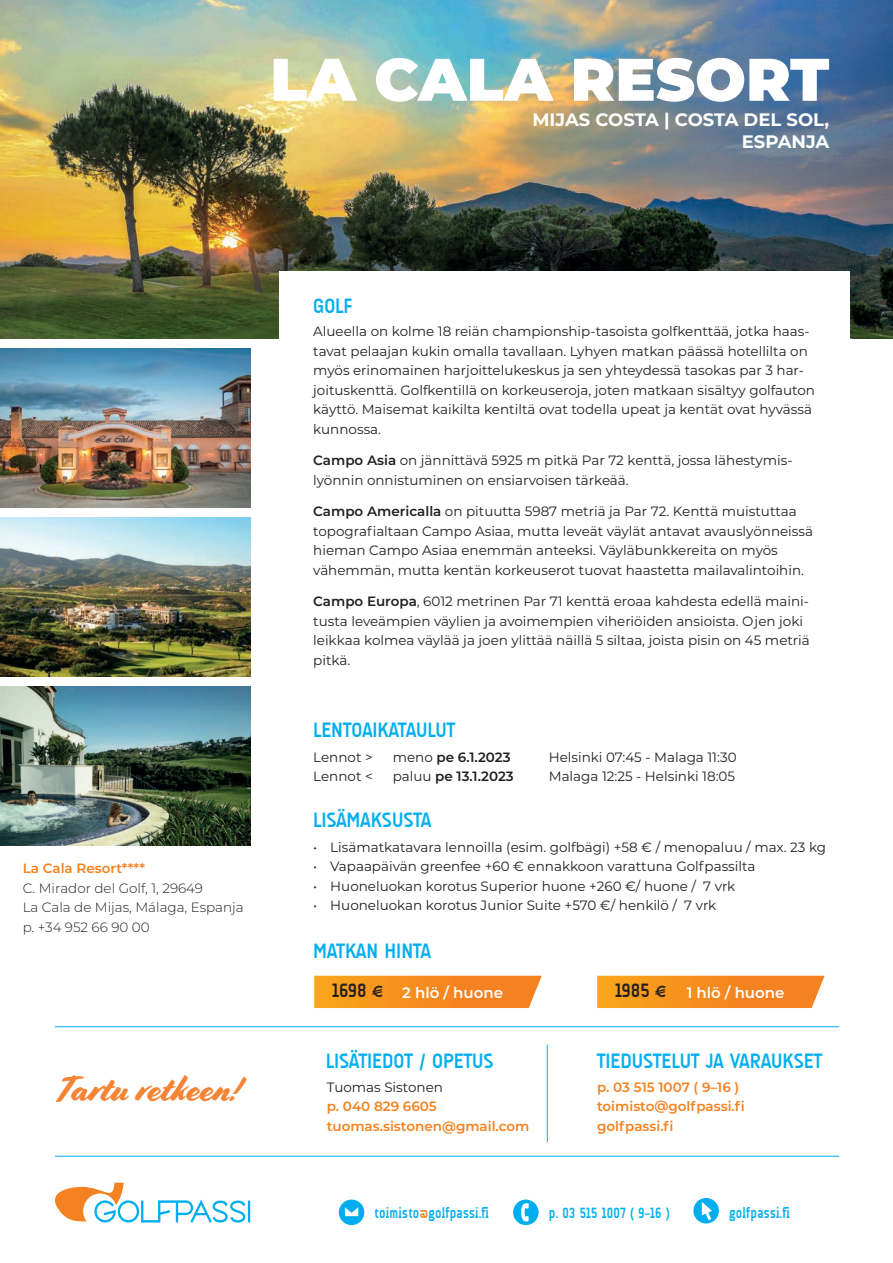
<style>
.page{position:relative;width:893px;height:1263px;background:#fff}
.page>*{position:absolute;margin:0;border:0;box-sizing:border-box;transform-origin:0 0}
.t1{font:900 60px "Montserrat";color:#fff}
.t2{font:36px "Cortado Script Web";color:#f58435}
.t3{font:700 21px "A Udimat";color:#00aeef}
.t4{font:700 19.5px "A Udimat";color:#231f20}
.t5{font:700 18px/21.6px "Montserrat";color:#fff;text-align:right}
.t6{font:700 15px "A Udimat";letter-spacing:.02em;color:#00aeef;scale:.89 1}
.t7{font:600 15px "Montserrat";color:#fff}
.t8{font:13.5px/19.5px "Montserrat";color:#231f20}
.t9{font:600 13.5px/19.5px "Montserrat";color:#f58220}
.t10{font:300 13.5px/19.5px "Montserrat";color:#231f20}
.t11{font:600 13.5px "Montserrat";color:#231f20}
.s1{font-weight:600}
.s2{font-weight:400}
.s3{font-family:"A Udimat";font-weight:700;font-size:19.5px;color:#231f20}
.s4{font-family:"A Udimat";font-weight:700;font-size:16.5px;color:#231f20}
.s5{font-size:16.5px}
.s6{color:#f58220}
</style>
<div class="page">
<img style="left:0;top:0;width:893px;height:339px">
<div style="left:279px;top:271px;width:571px;height:282px;background:#fff"></div>
<svg style="left:54px;top:1183px;width:196px;height:40px"></svg>
<hr style="left:55px;top:1156px;width:784px;height:1px;background:#00aeef">
<hr style="left:547px;top:1045px;width:1px;height:97px;background:#00aeef">
<hr style="left:55px;top:1026px;width:784px;height:1px;background:#00aeef">
<svg style="left:339px;top:1199px;width:25px;height:26px"></svg>
<svg style="left:513px;top:1199px;width:26px;height:26px"></svg>
<svg style="left:693px;top:1198px;width:26px;height:25px"></svg>
<svg style="left:314px;top:976px;width:228px;height:32px;background:#f69125"></svg>
<svg style="left:597px;top:976px;width:228px;height:32px;background:#f69125"></svg>
<img style="left:0;top:518px;width:250px;height:158px">
<img style="left:0;top:687px;width:250px;height:158px">
<img style="left:0;top:349px;width:250px;height:158px">
<h1 class="t1" style="left:270px;top:34px;width:561px">LA CALA RESORT</h1>
<h3 class="t5" style="left:532px;top:108px;width:298px">MIJAS COSTA | COSTA DEL SOL,<br>ESPANJA</h3>
<p class="t9" style="left:23px;top:858px;width:124px">La Cala Resort****</p>
<p class="t10" style="left:23px;top:877px;width:222px">C. Mirador del Golf, 1, 29649<br>La Cala de Mijas, Málaga, Espanja p. +34 952 66 90 00</p>
<h2 class="t2" style="left:54px;top:1068px;width:187px">Tartu retkeen!</h2>
<h3 class="t3" style="left:313px;top:294px;width:40px">GOLF</h3>
<p class="t8" style="left:313px;top:321px;width:503px">Alueella on kolme 18 reiän championship-tasoista golfkenttää, jotka haas&shy;tavat pelaajan kukin omalla tavallaan. Lyhyen matkan päässä hotellilta on myös erinomainen harjoittelukeskus ja sen yhteydessä tasokas par 3 har&shy;joituskenttä. Golfkentillä on korkeuseroja, joten matkaan sisältyy golfauton käyttö. Maisemat kaikilta kentiltä ovat todella upeat ja kentät ovat hyvässä kunnossa.</p>
<p class="t8" style="left:313px;top:450px;width:481px"><span class="s1">Campo Asia</span> on jännittävä 5925 m pitkä Par 72 kenttä, jossa lähestymis&shy;lyönnin onnistuminen on ensiarvoisen tärkeää.</p>
<p class="t8" style="left:313px;top:501px;width:501px"><span class="s1">Campo Americalla</span> on pituutta 5987 metriä ja Par 72. Kenttä muistuttaa topografialtaan Campo Asiaa, mutta leveät väylät antavat avauslyönneissä hieman Campo Asiaa enemmän anteeksi. Väyläbunkkereita on myös vähemmän, mutta kentän korkeuserot tuovat haastetta mailavalintoihin.</p>
<p class="t8" style="left:313px;top:591px;width:498px"><span class="s1">Campo Europa</span>, 6012 metrinen Par 71 kenttä eroaa kahdesta edellä maini&shy;tusta leveämpien väylien ja avoimempien viheriöiden ansioista. Ojen joki leikkaa kolmea väylää ja joen ylittää näillä 5 siltaa, joista pisin on 45 metriä pitkä.</p>
<h3 class="t3" style="left:313px;top:718px;width:144px">LENTOAIKATAULUT</h3>
<p class="t8" style="left:313px;top:747px;width:61px">Lennot &gt;</p>
<p class="t11" style="left:393px;top:747px;width:119px"><span class="s2">meno</span> pe 6.1.2023</p>
<p class="t8" style="left:549px;top:747px;width:189px">Helsinki 07:45 - Malaga 11:30</p>
<p class="t8" style="left:313px;top:766px;width:61px">Lennot &lt;</p>
<p class="t11" style="left:393px;top:767px;width:123px"><span class="s2">paluu</span> pe 13.1.2023</p>
<p class="t8" style="left:549px;top:766px;width:188px">Malaga 12:25 - Helsinki 18:05</p>
<h3 class="t3" style="left:313px;top:808px;width:120px">LISÄMAKSUSTA</h3>
<p class="t8" style="left:313px;top:837px;width:514px">• Lisämatkatavara lennoilla (esim. golfbägi) +58 € / menopaluu / max. 23 kg</p>
<p class="t8" style="left:313px;top:856px;width:444px">• Vapaapäivän greenfee +60 € ennakkoon varattuna Golfpassilta</p>
<p class="t8" style="left:313px;top:876px;width:424px">• Huoneluokan korotus Superior huone +260 €/ huone / 7 vrk</p>
<p class="t8" style="left:313px;top:895px;width:405px">• Huoneluokan korotus Junior Suite +570 €/ henkilö / 7 vrk</p>
<h3 class="t3" style="left:313px;top:939px;width:119px">MATKAN HINTA</h3>
<p class="t7" style="left:332px;top:982px;width:173px"><span class="s3">1698</span> <span class="s4">€</span> 2 hlö / huone</p>
<h3 class="t4" style="left:615px;top:979px;width:52px">1985 <span class="s5">€</span></h3>
<p class="t7" style="left:687px;top:982px;width:99px">1 hlö / huone</p>
<h3 class="t3" style="left:326px;top:1049px;width:169px">LISÄTIEDOT / OPETUS</h3>
<p class="t8" style="left:327px;top:1077px;width:118px">Tuomas Sistonen</p>
<p class="t9" style="left:327px;top:1096px;width:204px">p. 040 829 6605 tuomas.sistonen@gmail.com</p>
<h3 class="t3" style="left:597px;top:1049px;width:227px">TIEDUSTELUT JA VARAUKSET</h3>
<p class="t9" style="left:597px;top:1077px;width:149px">p. 03 515 1007 ( 9–16 ) toimisto@golfpassi.fi golfpassi.fi</p>
<p class="t6" style="left:375px;top:1204px;width:130px">toimisto<span class="s6">@</span>golfpassi.fi</p>
<p class="t6" style="left:549px;top:1204px;width:137px">p. 03 515 1007 ( 9–16 )</p>
<p class="t6" style="left:729px;top:1204px;width:70px">golfpassi.fi</p>
</div>
